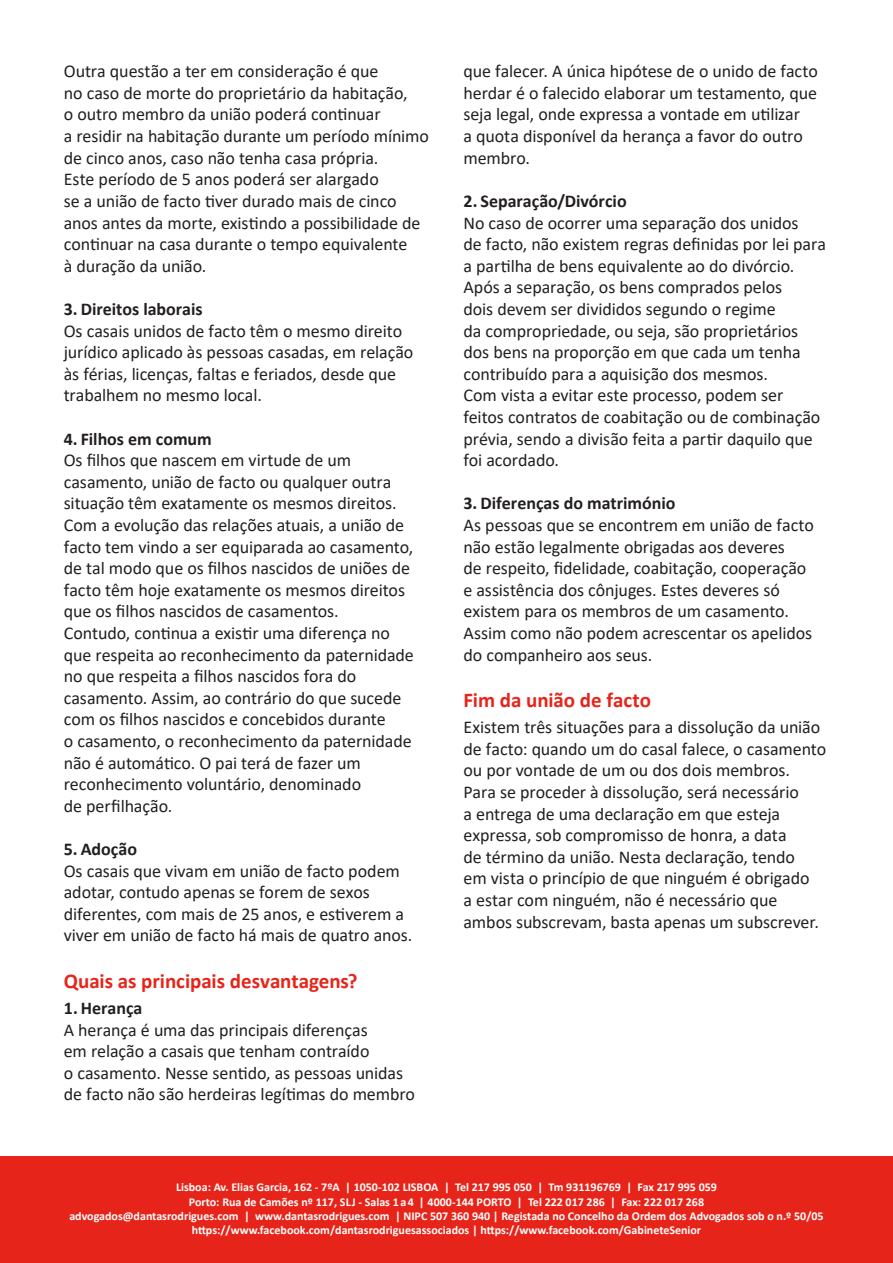
<style>
.page{position:relative;width:893px;height:1263px;background:#fff}
.page>*{position:absolute;margin:0;border:0;box-sizing:border-box;transform-origin:0 0}
.Calibri_12_pt_PORT{font:700 21px "Calibri";letter-spacing:-.005em;color:#e72419}
.Calibri_12_pt_PORT-2{font:18px/21.6px "Calibri";letter-spacing:-.005em;color:#231f20}
.Calibri_12_pt_PORT-3{font:700 18px "Calibri";color:#231f20}
.t1{font:700 12px/14.4px "Calibri";color:#fff;text-align:center}
</style>
<div class="page">
<div style="left:0;top:1157px;width:893px;height:106px;background:#e72419"></div>
<p class="Calibri_12_pt_PORT-2" style="left:64px;top:60px;width:367px">Outra questão a ter em consideração é que<br>no caso de morte do proprietário da habitação,<br>o outro membro da união poderá continuar<br>a residir na habitação durante um período mínimo de cinco anos, caso não tenha casa própria.</p>
<p class="Calibri_12_pt_PORT-2" style="left:64px;top:168px;width:358px">Este período de 5 anos poderá ser alargado<br>se a união de facto tiver durado mais de cinco anos antes da morte, existindo a possibilidade de continuar na casa durante o tempo equivalente à duração da união.</p>
<p class="Calibri_12_pt_PORT-3" style="left:64px;top:296px;width:140px">3. Direitos laborais</p>
<p class="Calibri_12_pt_PORT-2" style="left:64px;top:319px;width:351px">Os casais unidos de facto têm o mesmo direito jurídico aplicado às pessoas casadas, em relação às férias, licenças, faltas e feriados, desde que trabalhem no mesmo local.</p>
<p class="Calibri_12_pt_PORT-3" style="left:64px;top:426px;width:150px">4. Filhos em comum</p>
<p class="Calibri_12_pt_PORT-2" style="left:64px;top:449px;width:334px">Os filhos que nascem em virtude de um casamento, união de facto ou qualquer outra situação têm exatamente os mesmos direitos.</p>
<p class="Calibri_12_pt_PORT-2" style="left:64px;top:514px;width:351px">Com a evolução das relações atuais, a união de facto tem vindo a ser equiparada ao casamento, de tal modo que os filhos nascidos de uniões de facto têm hoje exatamente os mesmos direitos que os filhos nascidos de casamentos.</p>
<p class="Calibri_12_pt_PORT-2" style="left:64px;top:622px;width:352px">Contudo, continua a existir uma diferença no que respeita ao reconhecimento da paternidade no que respeita a filhos nascidos fora do casamento. Assim, ao contrário do que sucede com os filhos nascidos e concebidos durante<br>o casamento, o reconhecimento da paternidade não é automático. O pai terá de fazer um reconhecimento voluntário, denominado<br>de perfilhação.</p>
<p class="Calibri_12_pt_PORT-3" style="left:64px;top:836px;width:75px">5. Adoção</p>
<p class="Calibri_12_pt_PORT-2" style="left:64px;top:859px;width:350px">Os casais que vivam em união de facto podem adotar, contudo apenas se forem de sexos diferentes, com mais de 25 anos, e estiverem a viver em união de facto há mais de quatro anos.</p>
<p class="Calibri_12_pt_PORT" style="left:64px;top:966px;width:295px">Quais as principais desvantagens?</p>
<p class="Calibri_12_pt_PORT-3" style="left:64px;top:995px;width:80px">1. Herança</p>
<p class="Calibri_12_pt_PORT-2" style="left:64px;top:1018px;width:353px">A herança é uma das principais diferenças<br>em relação a casais que tenham contraído<br>o casamento. Nesse sentido, as pessoas unidas de facto não são herdeiras legítimas do membro</p>
<p class="Calibri_12_pt_PORT-2" style="left:463px;top:60px;width:356px">que falecer. A única hipótese de o unido de facto herdar é o falecido elaborar um testamento, que seja legal, onde expressa a vontade em utilizar<br>a quota disponível da herança a favor do outro membro.</p>
<p class="Calibri_12_pt_PORT-3" style="left:463px;top:188px;width:165px">2. Separação/Divórcio</p>
<p class="Calibri_12_pt_PORT-2" style="left:463px;top:211px;width:364px">No caso de ocorrer uma separação dos unidos<br>de facto, não existem regras definidas por lei para a partilha de bens equivalente ao do divórcio.</p>
<p class="Calibri_12_pt_PORT-2" style="left:463px;top:276px;width:339px">Após a separação, os bens comprados pelos dois devem ser divididos segundo o regime<br>da compropriedade, ou seja, são proprietários dos bens na proporção em que cada um tenha contribuído para a aquisição dos mesmos.</p>
<p class="Calibri_12_pt_PORT-2" style="left:463px;top:384px;width:358px">Com vista a evitar este processo, podem ser feitos contratos de coabitação ou de combinação prévia, sendo a divisão feita a partir daquilo que foi acordado.</p>
<p class="Calibri_12_pt_PORT-3" style="left:463px;top:491px;width:213px">3. Diferenças do matrimónio</p>
<p class="Calibri_12_pt_PORT-2" style="left:463px;top:514px;width:352px">As pessoas que se encontrem em união de facto não estão legalmente obrigadas aos deveres<br>de respeito, fidelidade, coabitação, cooperação e assistência dos cônjuges. Estes deveres só existem para os membros de um casamento.<br>Assim como não podem acrescentar os apelidos do companheiro aos seus.</p>
<p class="Calibri_12_pt_PORT" style="left:463px;top:685px;width:189px">Fim da união de facto</p>
<p class="Calibri_12_pt_PORT-2" style="left:463px;top:716px;width:364px">Existem três situações para a dissolução da união de facto: quando um do casal falece, o casamento ou por vontade de um ou dos dois membros.<br>Para se proceder à dissolução, será necessário<br>a entrega de uma declaração em que esteja expressa, sob compromisso de honra, a data<br>de término da união. Nesta declaração, tendo<br>em vista o princípio de que ninguém é obrigado<br>a estar com ninguém, não é necessário que ambos subscrevam, basta apenas um subscrever.</p>
<p class="t1" style="left:69px;top:1180px;width:756px">Lisboa: Av. Elias Garcia, 162 - 7ºA | 1050-102 LISBOA | Tel 217 995 050 | Tm 931196769 | Fax 217 995 059<br>Porto: Rua de Camões nº 117, SLJ - Salas 1 a 4 | 4000-144 PORTO | Tel 222 017 286 | Fax: 222 017 268<br>advogados@dantasrodrigues.com | www.dantasrodrigues.com | NIPC 507 360 940 | Registada no Concelho da Ordem dos Advogados sob o n.º 50/05 https://www.facebook.com/dantasrodriguesassociados | https://www.facebook.com/GabineteSenior</p>
</div>
